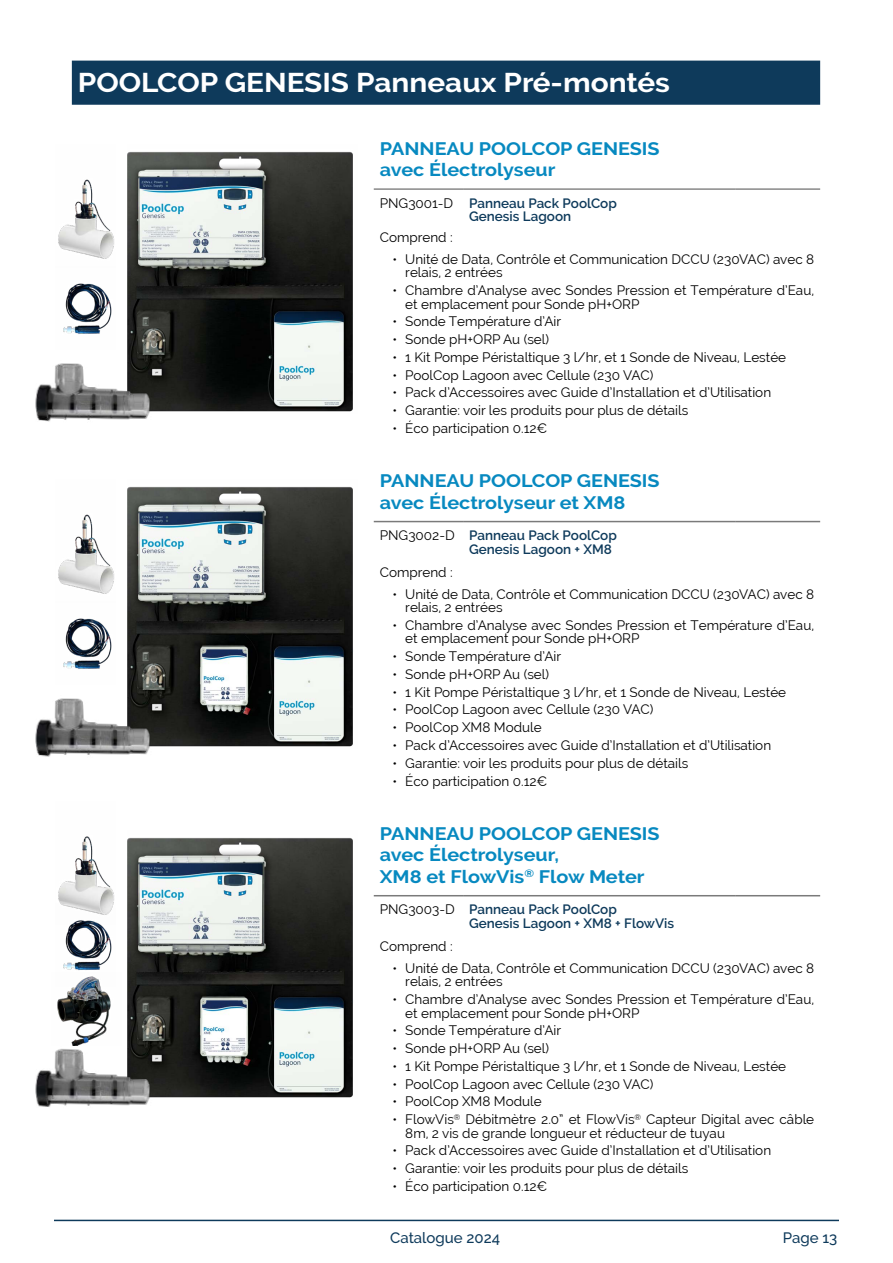
<style>
.page{position:relative;width:893px;height:1263px;background:#fff}
.page>*{position:absolute;margin:0;border:0;box-sizing:border-box;transform-origin:0 0}
.t1{font:700 27px "Raleway";color:#fff;scale:1.1 1}
.t2{font:700 18px/21.5px "Raleway";color:#0789c0;scale:1.1 1}
.t3{font:500 15px "Raleway";color:#0e3a5b}
.t4{font:13.5px/13.5px "Raleway";color:#000}
.t5{font:600 13.5px/13.5px "Raleway";color:#0e3a5b}
.s1{font-weight:400;color:#000}
</style>
<div class="page">
<hr style="left:54px;top:1220px;width:785px;height:1px;background:#0e3a5b">
<div style="left:72px;top:61px;width:748px;height:44px;background:#0e3a5b"></div>
<hr style="left:374px;top:188px;width:89px;height:2px;background:#888">
<hr style="left:463px;top:188px;width:272px;height:2px;background:#888">
<hr style="left:735px;top:188px;width:85px;height:2px;background:#888">
<hr style="left:374px;top:521px;width:89px;height:1px;background:#7a7a7a">
<hr style="left:463px;top:521px;width:272px;height:1px;background:#7a7a7a">
<hr style="left:735px;top:521px;width:85px;height:1px;background:#7a7a7a">
<hr style="left:374px;top:895px;width:89px;height:1px;background:#7a7a7a">
<hr style="left:463px;top:895px;width:272px;height:1px;background:#7a7a7a">
<hr style="left:735px;top:895px;width:85px;height:1px;background:#7a7a7a">
<img style="left:127px;top:152px;width:226px;height:260px">
<img style="left:127px;top:487px;width:226px;height:260px">
<img style="left:127px;top:838px;width:226px;height:260px">
<img style="left:58px;top:179px;width:56px;height:155px">
<img style="left:58px;top:514px;width:56px;height:155px">
<img style="left:63px;top:924px;width:49px;height:47px">
<img style="left:58px;top:836px;width:56px;height:88px">
<img style="left:35px;top:355px;width:123px;height:67px">
<img style="left:35px;top:690px;width:123px;height:67px">
<img style="left:35px;top:1041px;width:123px;height:66px">
<img style="left:51px;top:976px;width:71px;height:69px">
<h1 class="t1" style="left:78px;top:67px;width:540px">POOLCOP GENESIS Panneaux Pré-montés</h1>
<h2 class="t2" style="left:380px;top:138px;width:256px">PANNEAU POOLCOP GENESIS avec Électrolyseur</h2>
<p class="t5" style="left:469px;top:196px;width:149px;text-indent:-89px"><span class="s1">PNG3001-D</span> Panneau Pack PoolCop<br>Genesis Lagoon</p>
<p class="t4" style="left:380px;top:230px;width:74px">Comprend :</p>
<p class="t4" style="left:405px;top:252px;width:410px;text-indent:-13px">• Unité de Data, Contrôle et Communication DCCU (230VAC) avec 8 relais, 2 entrées</p>
<p class="t4" style="left:405px;top:284px;width:410px;text-indent:-13px">• Chambre d’Analyse avec Sondes Pression et Température d’Eau, et emplacement pour Sonde pH+ORP</p>
<p class="t4" style="left:393px;top:315px;width:170px">• Sonde Température d’Air</p>
<p class="t4" style="left:393px;top:333px;width:158px">• Sonde pH+ORP Au (sel)</p>
<p class="t4" style="left:393px;top:350px;width:395px">• 1 Kit Pompe Péristaltique 3 l/hr, et 1 Sonde de Niveau, Lestée</p>
<p class="t4" style="left:393px;top:368px;width:262px">• PoolCop Lagoon avec Cellule (230 VAC)</p>
<p class="t4" style="left:393px;top:386px;width:380px">• Pack d’Accessoires avec Guide d’Installation et d’Utilisation</p>
<p class="t4" style="left:393px;top:404px;width:297px">• Garantie: voir les produits pour plus de détails</p>
<p class="t4" style="left:393px;top:421px;width:156px">• Éco participation 0.12€</p>
<h2 class="t2" style="left:380px;top:470px;width:256px">PANNEAU POOLCOP GENESIS avec Électrolyseur et XM8</h2>
<p class="t5" style="left:469px;top:529px;width:149px;text-indent:-89px"><span class="s1">PNG3002-D</span> Panneau Pack PoolCop<br>Genesis Lagoon + XM8</p>
<p class="t4" style="left:380px;top:565px;width:74px">Comprend :</p>
<p class="t4" style="left:405px;top:587px;width:410px;text-indent:-13px">• Unité de Data, Contrôle et Communication DCCU (230VAC) avec 8 relais, 2 entrées</p>
<p class="t4" style="left:405px;top:618px;width:410px;text-indent:-13px">• Chambre d’Analyse avec Sondes Pression et Température d’Eau, et emplacement pour Sonde pH+ORP</p>
<p class="t4" style="left:393px;top:650px;width:170px">• Sonde Température d’Air</p>
<p class="t4" style="left:393px;top:667px;width:158px">• Sonde pH+ORP Au (sel)</p>
<p class="t4" style="left:393px;top:685px;width:395px">• 1 Kit Pompe Péristaltique 3 l/hr, et 1 Sonde de Niveau, Lestée</p>
<p class="t4" style="left:393px;top:703px;width:262px">• PoolCop Lagoon avec Cellule (230 VAC)</p>
<p class="t4" style="left:393px;top:721px;width:151px">• PoolCop XM8 Module</p>
<p class="t4" style="left:393px;top:738px;width:380px">• Pack d’Accessoires avec Guide d’Installation et d’Utilisation</p>
<p class="t4" style="left:393px;top:756px;width:297px">• Garantie: voir les produits pour plus de détails</p>
<p class="t4" style="left:393px;top:774px;width:156px">• Éco participation 0.12€</p>
<h2 class="t2" style="left:380px;top:823px;width:256px">PANNEAU POOLCOP GENESIS avec Électrolyseur,<br>XM8 et FlowVis<sup>®</sup> Flow Meter</h2>
<p class="t5" style="left:469px;top:903px;width:207px;text-indent:-89px"><span class="s1">PNG3003-D</span> Panneau Pack PoolCop<br>Genesis Lagoon + XM8 + FlowVis</p>
<p class="t4" style="left:380px;top:939px;width:74px">Comprend :</p>
<p class="t4" style="left:405px;top:961px;width:410px;text-indent:-13px">• Unité de Data, Contrôle et Communication DCCU (230VAC) avec 8 relais, 2 entrées</p>
<p class="t4" style="left:405px;top:992px;width:410px;text-indent:-13px">• Chambre d’Analyse avec Sondes Pression et Température d’Eau, et emplacement pour Sonde pH+ORP</p>
<p class="t4" style="left:393px;top:1024px;width:170px">• Sonde Température d’Air</p>
<p class="t4" style="left:393px;top:1041px;width:158px">• Sonde pH+ORP Au (sel)</p>
<p class="t4" style="left:393px;top:1059px;width:395px">• 1 Kit Pompe Péristaltique 3 l/hr, et 1 Sonde de Niveau, Lestée</p>
<p class="t4" style="left:393px;top:1077px;width:262px">• PoolCop Lagoon avec Cellule (230 VAC)</p>
<p class="t4" style="left:393px;top:1095px;width:151px">• PoolCop XM8 Module</p>
<p class="t4" style="left:405px;top:1112px;width:410px;text-indent:-13px">• FlowVis<sup>®</sup> Débitmètre 2.0” et FlowVis<sup>®</sup> Capteur Digital avec câble<br>8m, 2 vis de grande longueur et réducteur de tuyau</p>
<p class="t4" style="left:392px;top:1144px;width:380px">• Pack d’Accessoires avec Guide d’Installation et d’Utilisation</p>
<p class="t4" style="left:392px;top:1161px;width:297px">• Garantie: voir les produits pour plus de détails</p>
<p class="t4" style="left:392px;top:1179px;width:156px">• Éco participation 0.12€</p>
<p class="t3" style="left:390px;top:1229px;width:112px">Catalogue 2024</p>
<p class="t3" style="left:783px;top:1229px;width:56px">Page 13</p>
</div>
